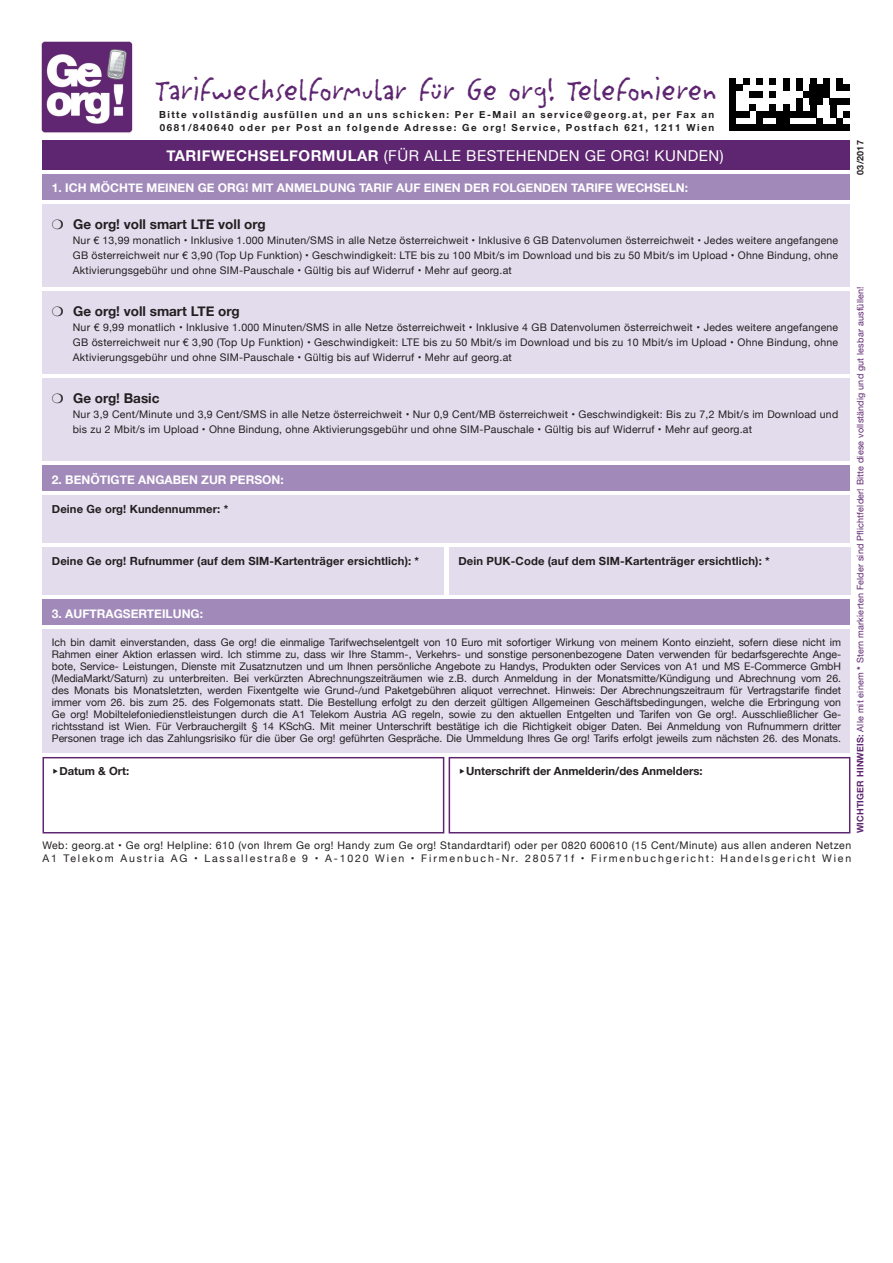
<style>
.page{position:relative;width:893px;height:1263px;background:#fff}
.page>*{position:absolute;margin:0;border:0;box-sizing:border-box;transform-origin:0 0}
.t1{font:34.5px "Litterbox ICG";color:#5e2670}
.t2{font:15px "Helvetica Neue";letter-spacing:.035em;color:#fff}
.t3{font:700 13.5px "Helvetica Neue";color:#231f20}
.t4{font:700 12px "Helvetica Neue";color:#fff}
.t5{font:700 11.25px "Helvetica Neue";letter-spacing:.01em;color:#231f20}
.t6{font:10.5px/12px "Helvetica Neue";letter-spacing:.02em;color:#231f20;text-align:justify}
.t7{font:10.5px/13.5px "Helvetica Neue";letter-spacing:.05em;color:#231f20}
.t8{font:700 9.75px/13.5px "Helvetica Neue";letter-spacing:.15em;color:#231f20}
.t9{font:9px "Helvetica Neue";letter-spacing:.02em;color:#5e2670}
.t10{font:700 9px "Helvetica Neue";letter-spacing:.02em;color:#231f20}
.s1{font-weight:700}
</style>
<div class="page">
<img style="left:41px;top:41px;width:92px;height:92px">
<div style="left:43px;top:466px;width:807px;height:25px;background:#a18aba"></div>
<div style="left:449px;top:757px;width:401px;height:76px;background:#fff;border:2px solid #5e2670"></div>
<div style="left:43px;top:757px;width:401px;height:76px;background:#fff;border:2px solid #5e2670"></div>
<div style="left:43px;top:629px;width:807px;height:124px;background:#e3dced"></div>
<div style="left:43px;top:600px;width:807px;height:25px;background:#a18aba"></div>
<div style="left:43px;top:204px;width:807px;height:83px;background:#e3dced"></div>
<div style="left:43px;top:174px;width:807px;height:26px;background:#a18aba"></div>
<div style="left:449px;top:547px;width:401px;height:48px;background:#e3dced"></div>
<div style="left:43px;top:547px;width:401px;height:48px;background:#e3dced"></div>
<div style="left:43px;top:495px;width:807px;height:48px;background:#e3dced"></div>
<div style="left:43px;top:140px;width:807px;height:30px;background:#5e2670"></div>
<div style="left:729px;top:125px;width:121px;height:6px;background:#000"></div>
<div style="left:729px;top:118px;width:7px;height:7px;background:#000"></div>
<div style="left:756px;top:118px;width:7px;height:7px;background:#000"></div>
<div style="left:776px;top:118px;width:14px;height:7px;background:#000"></div>
<div style="left:816px;top:118px;width:7px;height:7px;background:#000"></div>
<div style="left:836px;top:118px;width:7px;height:7px;background:#000"></div>
<div style="left:729px;top:111px;width:20px;height:7px;background:#000"></div>
<div style="left:756px;top:111px;width:60px;height:7px;background:#000"></div>
<div style="left:830px;top:111px;width:6px;height:7px;background:#000"></div>
<div style="left:843px;top:111px;width:7px;height:7px;background:#000"></div>
<div style="left:729px;top:104px;width:7px;height:7px;background:#000"></div>
<div style="left:749px;top:104px;width:7px;height:7px;background:#000"></div>
<div style="left:770px;top:104px;width:6px;height:7px;background:#000"></div>
<div style="left:783px;top:104px;width:7px;height:7px;background:#000"></div>
<div style="left:796px;top:104px;width:7px;height:7px;background:#000"></div>
<div style="left:810px;top:104px;width:6px;height:7px;background:#000"></div>
<div style="left:830px;top:104px;width:6px;height:7px;background:#000"></div>
<div style="left:729px;top:98px;width:7px;height:6px;background:#000"></div>
<div style="left:796px;top:98px;width:7px;height:6px;background:#000"></div>
<div style="left:810px;top:98px;width:13px;height:6px;background:#000"></div>
<div style="left:830px;top:98px;width:20px;height:6px;background:#000"></div>
<div style="left:729px;top:91px;width:7px;height:7px;background:#000"></div>
<div style="left:749px;top:91px;width:14px;height:7px;background:#000"></div>
<div style="left:770px;top:91px;width:6px;height:7px;background:#000"></div>
<div style="left:803px;top:91px;width:27px;height:7px;background:#000"></div>
<div style="left:729px;top:84px;width:14px;height:7px;background:#000"></div>
<div style="left:783px;top:84px;width:7px;height:7px;background:#000"></div>
<div style="left:796px;top:84px;width:7px;height:7px;background:#000"></div>
<div style="left:810px;top:84px;width:20px;height:7px;background:#000"></div>
<div style="left:836px;top:84px;width:14px;height:7px;background:#000"></div>
<div style="left:729px;top:78px;width:7px;height:6px;background:#000"></div>
<svg style="left:743px;top:78px;width:6px;height:6px"></svg>
<div style="left:756px;top:78px;width:7px;height:6px;background:#000"></div>
<svg style="left:770px;top:78px;width:6px;height:6px"></svg>
<div style="left:783px;top:78px;width:7px;height:6px;background:#000"></div>
<div style="left:796px;top:78px;width:7px;height:6px;background:#000"></div>
<svg style="left:810px;top:78px;width:6px;height:6px"></svg>
<div style="left:823px;top:78px;width:7px;height:6px;background:#000"></div>
<div style="left:836px;top:78px;width:7px;height:6px;background:#000"></div>
<div style="left:43px;top:291px;width:807px;height:83px;background:#e3dced"></div>
<div style="left:43px;top:378px;width:807px;height:83px;background:#e3dced"></div>
<h1 class="t1" style="left:155px;top:66px;width:563px">Tarifwechselformular für Ge org! Telefonieren</h1>
<p class="t8" style="left:159px;top:108px;width:557px">Bitte vollständig ausfüllen und an uns schicken: Per E-Mail an service@georg.at, per Fax an<br>0681/840640 oder per Post an folgende Adresse: Ge org! Service, Postfach 621, 1211 Wien</p>
<h2 class="t2" style="left:166px;top:145px;width:559px"><span class="s1">TARIFWECHSELFORMULAR</span> (FÜR ALLE BESTEHENDEN GE ORG! KUNDEN)</h2>
<p class="t4" style="left:52px;top:179px;width:638px">1. ICH MÖCHTE MEINEN GE ORG! MIT ANMELDUNG TARIF AUF EINEN DER FOLGENDEN TARIFE WECHSELN:</p>
<p class="t3" style="left:52px;top:214px;width:215px">❍ Ge org! voll smart LTE voll org</p>
<p class="t6" style="left:73px;top:233px;width:767px;line-height:15px">Nur € 13,99 monatlich • Inklusive 1.000 Minuten/SMS in alle Netze österreichweit • Inklusive 6 GB Datenvolumen österreichweit • Jedes weitere angefangene GB österreichweit nur € 3,90 (Top Up Funktion) • Geschwindigkeit: LTE bis zu 100 Mbit/s im Download und bis zu 50 Mbit/s im Upload • Ohne Bindung, ohne Aktivierungsgebühr und ohne SIM-Pauschale • Gültig bis auf Widerruf • Mehr auf georg.at</p>
<p class="t3" style="left:52px;top:301px;width:189px">❍ Ge org! voll smart LTE org</p>
<p class="t6" style="left:73px;top:320px;width:767px;line-height:15px">Nur € 9,99 monatlich • Inklusive 1.000 Minuten/SMS in alle Netze österreichweit • Inklusive 4 GB Datenvolumen österreichweit • Jedes weitere angefangene GB österreichweit nur € 3,90 (Top Up Funktion) • Geschwindigkeit: LTE bis zu 50 Mbit/s im Download und bis zu 10 Mbit/s im Upload • Ohne Bindung, ohne Aktivierungsgebühr und ohne SIM-Pauschale • Gültig bis auf Widerruf • Mehr auf georg.at</p>
<p class="t3" style="left:52px;top:388px;width:109px">❍ Ge org! Basic</p>
<p class="t6" style="left:73px;top:408px;width:767px;line-height:15px">Nur 3,9 Cent/Minute und 3,9 Cent/SMS in alle Netze österreichweit • Nur 0,9 Cent/MB österreichweit • Geschwindigkeit: Bis zu 7,2 Mbit/s im Download und bis zu 2 Mbit/s im Upload • Ohne Bindung, ohne Aktivierungsgebühr und ohne SIM-Pauschale • Gültig bis auf Widerruf • Mehr auf georg.at</p>
<p class="t4" style="left:52px;top:470px;width:233px">2. BENÖTIGTE ANGABEN ZUR PERSON:</p>
<p class="t5" style="left:52px;top:500px;width:178px">Deine Ge org! Kundennummer: *</p>
<p class="t5" style="left:52px;top:552px;width:369px">Deine Ge org! Rufnummer (auf dem SIM-Kartenträger ersichtlich): *</p>
<p class="t5" style="left:458px;top:552px;width:313px">Dein PUK-Code (auf dem SIM-Kartenträger ersichtlich): *</p>
<p class="t4" style="left:52px;top:604px;width:153px">3. AUFTRAGSERTEILUNG:</p>
<p class="t6" style="left:52px;top:637px;width:791px">Ich bin damit einverstanden, dass Ge org! die einmalige Tarifwechselentgelt von 10 Euro mit sofortiger Wirkung von meinem Konto einzieht, sofern diese nicht im Rahmen einer Aktion erlassen wird. Ich stimme zu, dass wir Ihre Stamm-, Verkehrs- und sonstige personenbezogene Daten verwenden für bedarfsgerechte Ange&shy;bote, Service- Leistungen, Dienste mit Zusatznutzen und um Ihnen persönliche Angebote zu Handys, Produkten oder Services von A1 und MS E-Commerce GmbH (MediaMarkt/Saturn) zu unterbreiten. Bei verkürzten Abrechnungszeiträumen wie z.B. durch Anmeldung in der Monatsmitte/Kündigung und Abrechnung vom 26. des Monats bis Monatsletzten, werden Fixentgelte wie Grund-/und Paketgebühren aliquot verrechnet. Hinweis: Der Abrechnungszeitraum für Vertragstarife findet immer vom 26. bis zum 25. des Folgemonats statt. Die Bestellung erfolgt zu den derzeit gültigen Allgemeinen Geschäftsbedingungen, welche die Erbringung von Ge org! Mobiltelefoniedienstleistungen durch die A1 Telekom Austria AG regeln, sowie zu den aktuellen Entgelten und Tarifen von Ge org!. Ausschließlicher Ge&shy;richtsstand ist Wien. Für Verbrauchergilt § 14 KSchG. Mit meiner Unterschrift bestätige ich die Richtigkeit obiger Daten. Bei Anmeldung von Rufnummern dritter Personen trage ich das Zahlungsrisiko für die über Ge org! geführten Gespräche. Die Ummeldung Ihres Ge org! Tarifs erfolgt jeweils zum nächsten 26. des Monats.</p>
<p class="t5" style="left:52px;top:762px;width:79px">◆Datum &amp; Ort:</p>
<p class="t5" style="left:458px;top:762px;width:246px">◆Unterschrift der Anmelderin/des Anmelders:</p>
<p class="t10" style="left:853px;top:175px;width:36px;rotate:-90deg">03/2017</p>
<p class="t9" style="left:854px;top:833px;width:549px;rotate:-90deg"><span class="s1">WICHTIGER HINWEIS:</span> Alle mit einem <span class="s1">*</span> Stern markierten Felder sind Pflichtfelder! Bitte diese vollständig und gut lesbar ausfüllen!</p>
<p class="t7" style="left:43px;top:839px;width:810px">Web: georg.at • Ge org! Helpline: 610 (von Ihrem Ge org! Handy zum Ge org! Standardtarif) oder per 0820 600610 (15 Cent/Minute) aus allen anderen Netzen<br>A1 Telekom Austria AG • Lassallestraße 9 • A-1020 Wien • Firmenbuch-Nr. 280571f • Firmenbuchgericht: Handelsgericht Wien</p>
</div>
